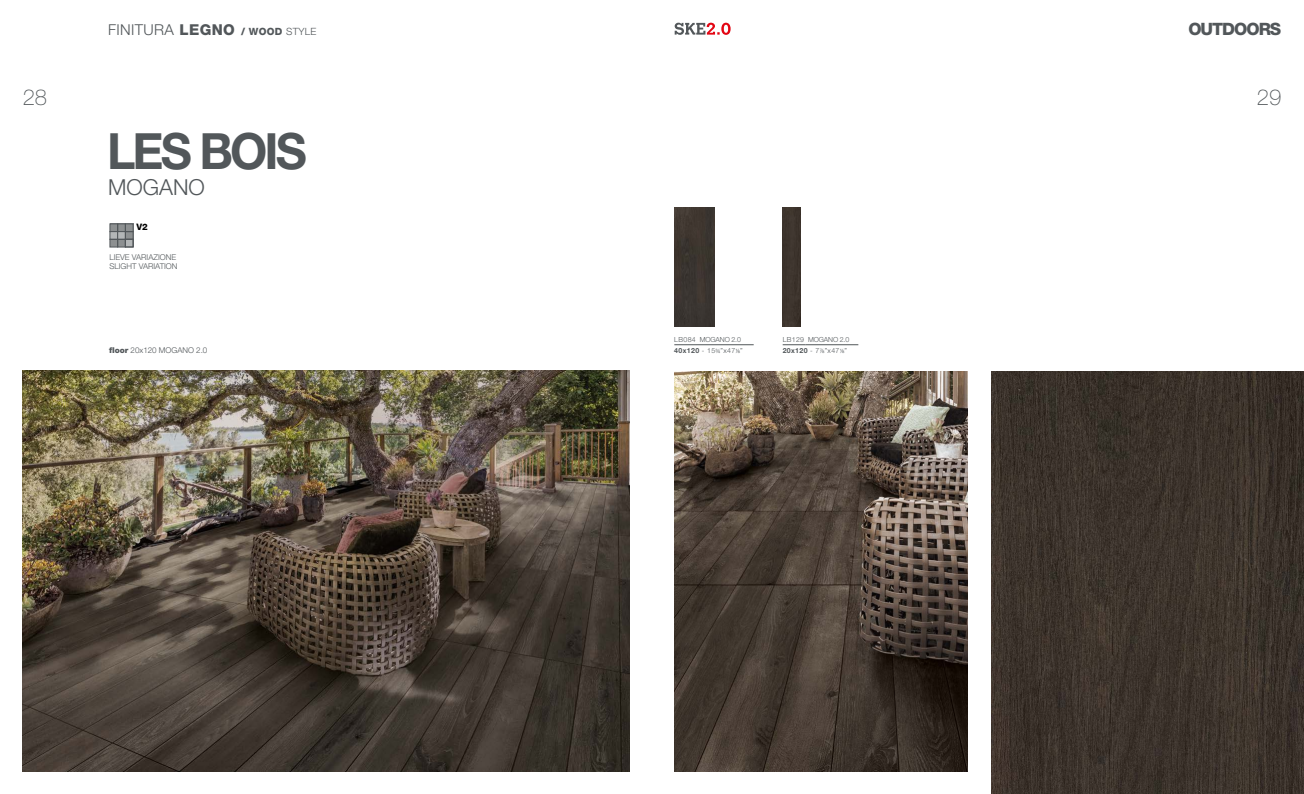
<style>
.page{position:relative;width:1304px;height:794px;background:#fff}
.page>*{position:absolute;margin:0;border:0;box-sizing:border-box;transform-origin:0 0}
.t1{font:700 50px "Helvetica Neue LT Std";letter-spacing:-.06em;color:#52575a;scale:.96 1}
.t2{font:300 22.1px "Helvetica Neue LT Std";color:#52575a}
.t3{font:100 22px "Helvetica Neue LT Std";color:#52575a}
.t4{font:800 17px "Helvetica Neue LT Std";letter-spacing:-.06em;color:#52575a}
.t5{font:300 15px "Helvetica Neue LT Std";letter-spacing:.025em;color:#52575a}
.t6{font:800 8.9px "Helvetica Neue LT Std";color:#000}
.t7{font:300 8px/9.1px "Helvetica Neue LT Std";color:#52575a}
.t8{font:300 7px/11.9px "Helvetica Neue LT Std";letter-spacing:.05em;color:#52575a}
.s1{font-weight:800}
.s2{font-weight:800;font-size:10px}
.s3{font-size:10px}
.s4{font-weight:900}
.s5{font-weight:700}
.s6{font-family:"Sans Fractions";font-weight:400;font-size:6px}
</style>
<div class="page">
<svg style="left:675px;top:23px;width:56px;height:12px"></svg>
<img style="left:23px;top:370px;width:606px;height:401px">
<img style="left:675px;top:371px;width:292px;height:400px">
<div style="left:674px;top:207px;width:40px;height:119px;background:#3b3530"></div>
<div style="left:783px;top:207px;width:17px;height:119px;background:#3d342d"></div>
<div style="left:110px;top:224px;width:23px;height:23px;background:#8d9091"></div>
<div style="left:109px;top:223px;width:9px;height:9px;border:1px solid #52575a"></div>
<div style="left:109px;top:231px;width:9px;height:9px;background:#b3b6b7;border:1px solid #52575a"></div>
<div style="left:109px;top:239px;width:9px;height:8px;border:1px solid #52575a"></div>
<div style="left:117px;top:223px;width:9px;height:9px;border:1px solid #52575a"></div>
<div style="left:117px;top:231px;width:9px;height:9px;background:#b3b6b7;border:1px solid #52575a"></div>
<div style="left:125px;top:239px;width:9px;height:8px;background:#b3b6b7"></div>
<div style="left:117px;top:239px;width:9px;height:8px;border:1px solid #52575a"></div>
<div style="left:125px;top:223px;width:9px;height:9px;border:1px solid #52575a"></div>
<div style="left:125px;top:231px;width:9px;height:9px;border:1px solid #52575a"></div>
<div style="left:125px;top:239px;width:9px;height:8px;border:1px solid #52575a"></div>
<svg style="left:674px;top:344px;width:23px;height:1px"></svg>
<hr style="left:697px;top:344px;width:57px;height:1px;background:#52575a">
<svg style="left:783px;top:344px;width:22px;height:1px"></svg>
<hr style="left:805px;top:344px;width:53px;height:1px;background:#52575a">
<img style="left:991px;top:371px;width:313px;height:423px">
<h3 class="t5" style="left:108px;top:21px;width:210px">FINITURA <span class="s1">LEGNO</span> <span class="s2">/ WOOD</span> <span class="s3">STYLE</span></h3>
<h3 class="t4" style="left:1188px;top:19px;width:94px">OUTDOORS</h3>
<h3 class="t3" style="left:23px;top:85px;width:26px">28</h3>
<h3 class="t3" style="left:1257px;top:85px;width:26px">29</h3>
<h1 class="t1" style="left:107px;top:120px;width:210px">LES BOIS</h1>
<h2 class="t2" style="left:108px;top:173px;width:98px">MOGANO</h2>
<p class="t6" style="left:136px;top:221px;width:13px">V2</p>
<p class="t7" style="left:109px;top:253px;width:70px">LIEVE VARIAZIONE<br>SLIGHT VARIATION</p>
<p class="t7" style="left:109px;top:345px;width:100px"><span class="s4">floor</span> 20x120 MOGANO 2.0</p>
<p class="t8" style="left:674px;top:333px;width:70px">LB084 MOGANO 2.0<br><span class="s5">40x120</span> - 15<span class="s6">w</span>”x47<span class="s6">8</span>”</p>
<p class="t8" style="left:783px;top:333px;width:68px">LB129 MOGANO 2.0<br><span class="s5">20x120</span> - 7<span class="s6">d</span>”x47<span class="s6">8</span>”</p>
</div>
